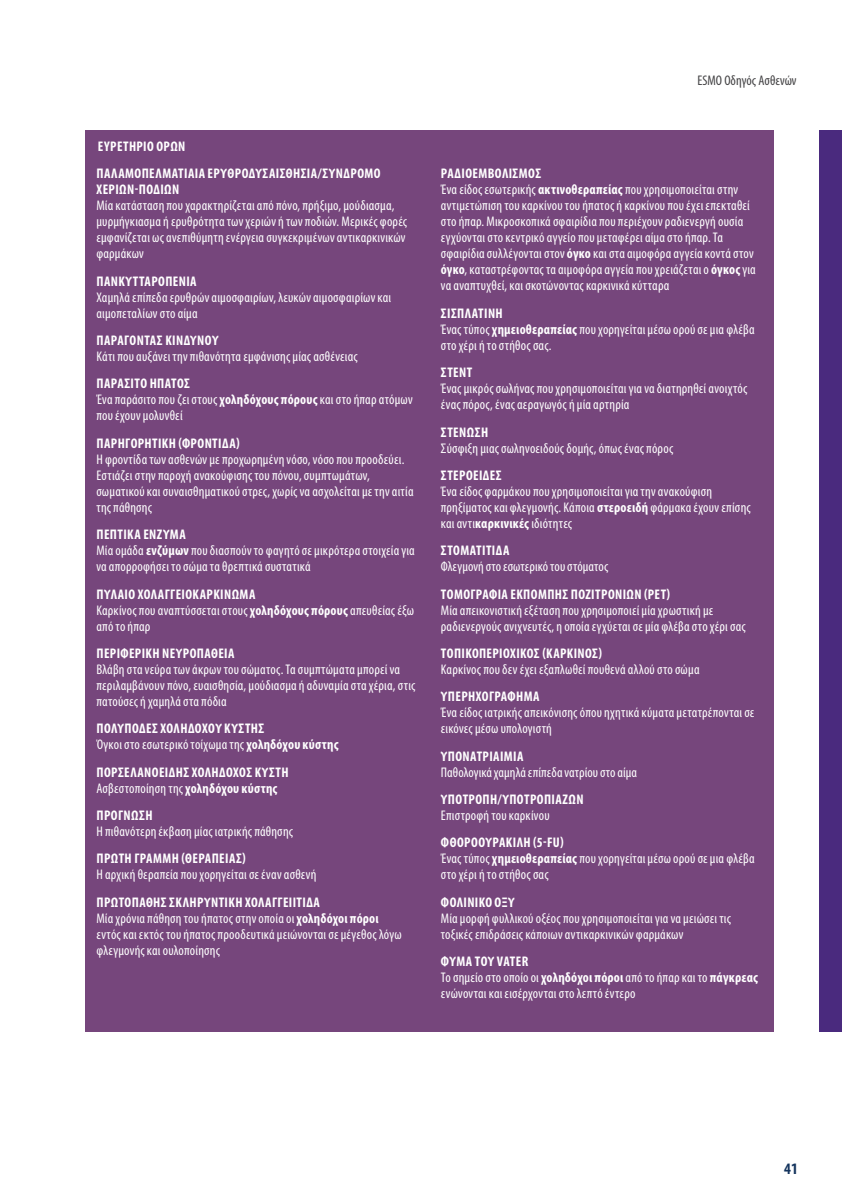
<style>
.page{position:relative;width:842px;height:1191px;background:#fff}
.page>*{position:absolute;margin:0;border:0;box-sizing:border-box;transform-origin:0 0}
.t1{font:700 condensed 16px "Myriad Pro";color:#14345d}
.t2{font:condensed 14px/16px "Myriad Pro";letter-spacing:.015em;color:#fff}
.t3{font:700 condensed 14px/16px "Myriad Pro";letter-spacing:.03em;color:#fff}
.t4{font:condensed 14px "Myriad Pro";color:#434244}
.s1{font-weight:700}
.s2{font-weight:400}
</style>
<div class="page">
<div style="left:819px;top:130px;width:23px;height:902px;background:#4a2a7e"></div>
<div style="left:85px;top:130px;width:689px;height:902px;background:#76467c"></div>
<p class="t3" style="left:98px;top:138px;width:7px">eyρετ</p>
<p class="t3" style="left:129px;top:138px;width:36px">ηριο ορων</p>
<p class="t3" style="left:97px;top:165px;width:286px">ΠΑΛΑΜΟΠΕΛΜΑΤΙΑΙΑ ΕΡΥΘΡΟΔΥΣΑΙΣΘΗΣΙΑ/ΣΥΝΔΡΟΜΟ<br>ΧΕΡΙΩΝ-ΠΟΔΙΩΝ</p>
<p class="t2" style="left:96px;top:197px;width:312px">Μία κατάσταση που χαρακτηρίζεται από πόνο, πρήξιμο, μούδιασμα, μυρμήγκιασμα ή ερυθρότητα των χεριών ή των ποδιών. Μερικές φορές εμφανίζεται ως ανεπιθύμητη ενέργεια συγκεκριμένων αντικαρκινικών φαρμάκων</p>
<p class="t3" style="left:97px;top:273px;width:102px">ΠΑΝΚΥΤΤΑΡΟΠΕΝΙΑ</p>
<p class="t2" style="left:96px;top:289px;width:296px">Χαμηλά επίπεδα ερυθρών αιμοσφαιρίων, λευκών αιμοσφαιρίων και αιμοπεταλίων στο αίμα</p>
<p class="t3" style="left:97px;top:332px;width:124px">ΠΑΡΑΓΟΝΤΑΣ ΚΙΝΔΥΝΟΥ</p>
<p class="t2" style="left:96px;top:348px;width:263px">Κάτι που αυξάνει την πιθανότητα εμφάνισης μίας ασθένειας</p>
<p class="t2" style="left:96px;top:375px;width:318px"><span class="s1">ΠΑΡΑΣΙΤΟ ΗΠΑΤΟΣ<br></span>Ένα παράσιτο που ζει στους <span class="s1">χοληδόχους πόρους</span> και στο ήπαρ ατόμων που έχουν μολυνθεί</p>
<p class="t3" style="left:97px;top:435px;width:145px">ΠΑΡΗΓΟΡΗΤΙΚΗ (ΦΡΟΝΤΙΔΑ)</p>
<p class="t2" style="left:96px;top:451px;width:319px">Η φροντίδα των ασθενών με προχωρημένη νόσο, νόσο που προοδεύει.<br>Εστιάζει στην παροχή ανακούφισης του πόνου, συμπτωμάτων, σωματικού και συναισθηματικού στρες, χωρίς να ασχολείται με την αιτία της πάθησης</p>
<p class="t2" style="left:96px;top:526px;width:320px"><span class="s1">ΠΕΠΤΙΚΑ ΕΝΖΥΜΑ<br></span>Μία ομάδα <span class="s1">ενζύμων</span> που διασπούν το φαγητό σε μικρότερα στοιχεία για να απορροφήσει το σώμα τα θρεπτικά συστατικά</p>
<p class="t2" style="left:96px;top:586px;width:319px"><span class="s1">ΠΥΛΑΙΟ ΧΟΛΑΓΓΕΙΟΚΑΡΚΙΝΩΜΑ<br></span>Καρκίνος που αναπτύσσεται στους <span class="s1">χοληδόχους πόρους</span> απευθείας έξω από το ήπαρ</p>
<p class="t3" style="left:97px;top:645px;width:140px">ΠΕΡΙΦΕΡΙΚΗ ΝΕΥΡΟΠΑΘΕΙΑ</p>
<p class="t2" style="left:96px;top:661px;width:320px">Βλάβη στα νεύρα των άκρων του σώματος. Τα συμπτώματα μπορεί να περιλαμβάνουν πόνο, ευαισθησία, μούδιασμα ή αδυναμία στα χέρια, στις πατούσες ή χαμηλά στα πόδια</p>
<p class="t3" style="left:96px;top:720px;width:244px">ΠΟΛΥΠΟΔΕΣ ΧΟΛΗΔΟΧΟΥ ΚΥΣΤΗΣ<br><span class="s2">Όγκοι στο εσωτερικό τοίχωμα της</span> χοληδόχου κύστης</p>
<p class="t3" style="left:96px;top:763px;width:192px">ΠΟΡΣΕΛΑΝΟΕΙΔΗΣ ΧΟΛΗΔΟΧΟΣ ΚΥΣΤΗ<br><span class="s2">Ασβεστοποίηση της</span> χοληδόχου κύστης</p>
<p class="t3" style="left:97px;top:807px;width:56px">ΠΡΟΓΝΩΣΗ</p>
<p class="t2" style="left:96px;top:823px;width:198px">Η πιθανότερη έκβαση μίας ιατρικής πάθησης</p>
<p class="t3" style="left:97px;top:850px;width:151px">ΠΡΩΤΗ ΓΡΑΜΜΗ (ΘΕΡΑΠΕΙΑΣ)</p>
<p class="t2" style="left:96px;top:866px;width:222px">Η αρχική θεραπεία που χορηγείται σε έναν ασθενή</p>
<p class="t2" style="left:96px;top:894px;width:307px"><span class="s1">ΠΡΩΤΟΠΑΘΗΣ ΣΚΛΗΡΥΝΤΙΚΗ ΧΟΛΑΓΓΕΙΙΤΙΔΑ<br></span>Μία χρόνια πάθηση του ήπατος στην οποία οι <span class="s1">χοληδόχοι πόροι </span>εντός και εκτός του ήπατος προοδευτικά μειώνονται σε μέγεθος λόγω φλεγμονής και ουλοποίησης</p>
<p class="t4" style="left:697px;top:72px;width:101px">ESMO Oδηγός Ασθενών</p>
<p class="t2" style="left:441px;top:166px;width:317px"><span class="s1">ΡΑΔΙΟΕΜΒΟΛΙΣΜΟΣ<br></span>Ένα είδος εσωτερικής <span class="s1">ακτινοθεραπείας</span> που χρησιμοποιείται στην αντιμετώπιση του καρκίνου του ήπατος ή καρκίνου που έχει επεκταθεί στο ήπαρ. Μικροσκοπικά σφαιρίδια που περιέχουν ραδιενεργή ουσία εγχύονται στο κεντρικό αγγείο που μεταφέρει αίμα στο ήπαρ. Τα σφαιρίδια συλλέγονται στον <span class="s1">όγκο</span> και στα αιμοφόρα αγγεία κοντά στον <span class="s1">όγκο</span>, καταστρέφοντας τα αιμοφόρα αγγεία που χρειάζεται ο <span class="s1">όγκος</span> για να αναπτυχθεί, και σκοτώνοντας καρκινικά κύτταρα</p>
<p class="t2" style="left:441px;top:305px;width:315px"><span class="s1">ΣΙΣΠΛΑΤΙΝΗ<br></span>Ένας τύπος <span class="s1">χημειοθεραπείας</span> που χορηγείται μέσω ορού σε μια φλέβα στο χέρι ή το στήθος σας.</p>
<p class="t3" style="left:441px;top:364px;width:33px">ΣΤΕΝΤ</p>
<p class="t2" style="left:441px;top:380px;width:308px">Ένας μικρός σωλήνας που χρησιμοποιείται για να διατηρηθεί ανοιχτός ένας πόρος, ένας αεραγωγός ή μία αρτηρία</p>
<p class="t3" style="left:441px;top:423px;width:47px">ΣΤΕΝΩΣΗ</p>
<p class="t2" style="left:441px;top:440px;width:234px">Σύσφιξη μιας σωληνοειδούς δομής, όπως ένας πόρος</p>
<p class="t3" style="left:441px;top:467px;width:62px">ΣΤΕΡΟΕΙΔΕΣ</p>
<p class="t2" style="left:441px;top:483px;width:311px">Ένα είδος φαρμάκου που χρησιμοποιείται για την ανακούφιση πρηξίματος και φλεγμονής. Κάποια <span class="s1">στεροειδή</span> φάρμακα έχουν επίσης και αντι<span class="s1">καρκινικές</span> ιδιότητες</p>
<p class="t3" style="left:441px;top:542px;width:70px">ΣΤΟΜΑΤΙΤΙΔΑ</p>
<p class="t2" style="left:441px;top:558px;width:169px">Φλεγμονή στο εσωτερικό του στόματος</p>
<p class="t3" style="left:441px;top:585px;width:231px">ΤΟΜΟΓΡΑΦΙΑ ΕΚΠΟΜΠΗΣ ΠΟΖΙΤΡΟΝΙΩΝ (PET)</p>
<p class="t2" style="left:441px;top:602px;width:306px">Μία απεικονιστική εξέταση που χρησιμοποιεί μία χρωστική με ραδιενεργούς ανιχνευτές, η οποία εγχύεται σε μία φλέβα στο χέρι σας</p>
<p class="t3" style="left:441px;top:645px;width:163px">ΤΟΠΙΚΟΠΕΡΙΟΧΙΚΟΣ (ΚΑΡΚΙΝΟΣ)</p>
<p class="t2" style="left:441px;top:661px;width:260px">Καρκίνος που δεν έχει εξαπλωθεί πουθενά αλλού στο σώμα</p>
<p class="t3" style="left:441px;top:688px;width:100px">ΥΠΕΡΗΧΟΓΡΑΦΗΜΑ</p>
<p class="t2" style="left:441px;top:704px;width:315px">Ένα είδος ιατρικής απεικόνισης όπου ηχητικά κύματα μετατρέπονται σε εικόνες μέσω υπολογιστή</p>
<p class="t3" style="left:441px;top:747px;width:84px">ΥΠΟΝΑΤΡΙΑΙΜΙΑ</p>
<p class="t2" style="left:441px;top:764px;width:198px">Παθολογικά χαμηλά επίπεδα νατρίου στο αίμα</p>
<p class="t3" style="left:441px;top:791px;width:144px">ΥΠΟΤΡΟΠΗ/ΥΠΟΤΡΟΠΙΑΖΩΝ</p>
<p class="t2" style="left:441px;top:807px;width:110px">Επιστροφή του καρκίνου</p>
<p class="t2" style="left:441px;top:834px;width:315px"><span class="s1">ΦΘΟΡΟΟΥΡΑΚΙΛΗ (5-FU)<br></span>Ένας τύπος <span class="s1">χημειοθεραπείας</span> που χορηγείται μέσω ορού σε μια φλέβα στο χέρι ή το στήθος σας</p>
<p class="t3" style="left:441px;top:894px;width:75px">ΦΟΛΙΝΙΚΟ ΟΞΥ</p>
<p class="t2" style="left:441px;top:910px;width:292px">Μία μορφή φυλλικού οξέος που χρησιμοποιείται για να μειώσει τις τοξικές επιδράσεις κάποιων αντικαρκινικών φαρμάκων</p>
<p class="t2" style="left:441px;top:953px;width:319px"><span class="s1">ΦΥΜΑ ΤΟΥ VATER<br></span>Tο σημείο στο οποίο οι <span class="s1">χοληδόχοι πόροι</span> από το ήπαρ και το <span class="s1">πάγκρεας </span>ενώνονται και εισέρχονται στο λεπτό έντερο</p>
<p class="t1" style="left:784px;top:1159px;width:15px">41</p>
</div>
